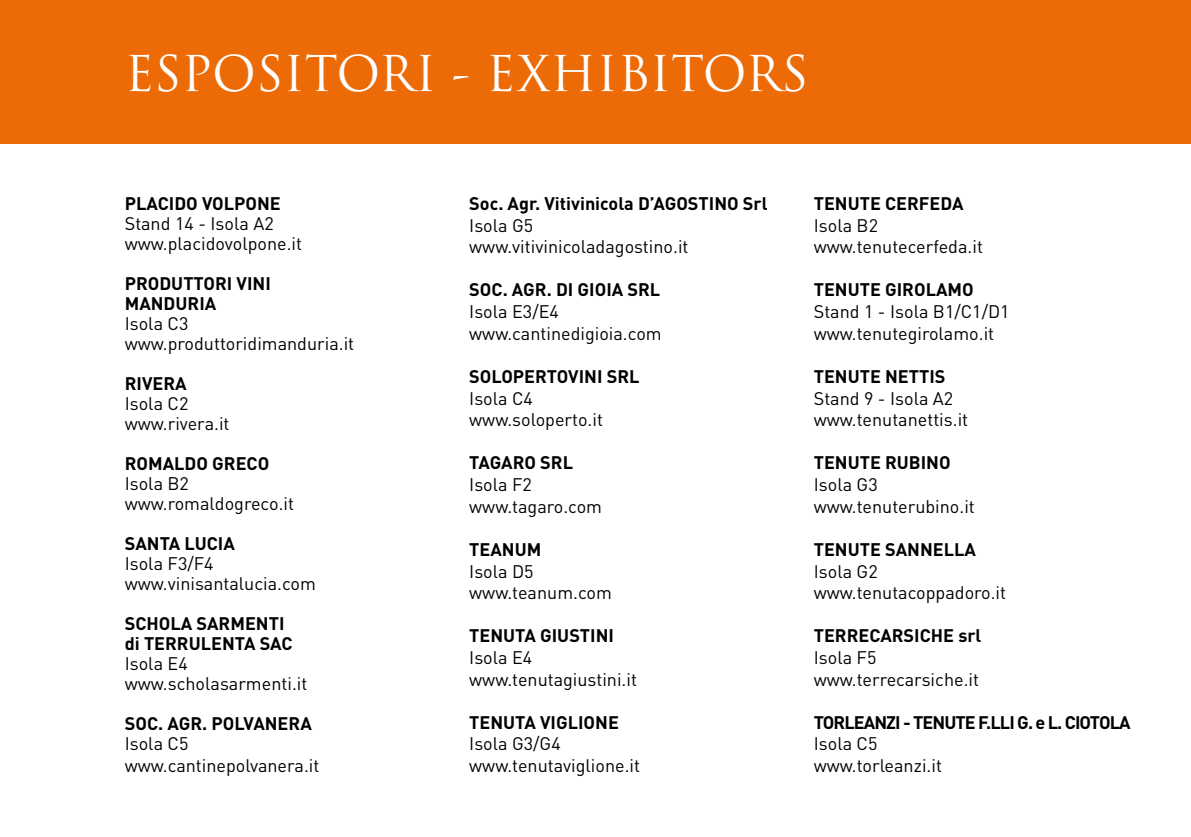
<style>
.page{position:relative;width:1191px;height:837px;background:#fff}
.page>*{position:absolute;margin:0;border:0;box-sizing:border-box;transform-origin:0 0}
.t1{font:48px "Trajan Pro";color:#fff}
.t2{font:18px/21.6px "DIN";color:#000}
.t3{font:700 18px/20px "DIN";color:#000}
.t4{font:700 18px "DIN";letter-spacing:-.05em;color:#000}
</style>
<div class="page">
<div style="left:0;top:0;width:1191px;height:143px;background:#ed6b06"></div>
<h1 class="t1" style="left:125px;top:43px;width:685px">ESPOSITORI - EXHIBITORS</h1>
<p class="t3" style="left:125px;top:193px;width:158px">PLACIDO VOLPONE</p>
<p class="t2" style="left:125px;top:213px;width:179px;line-height:20px">Stand 14 - Isola A2 www.placidovolpone.it</p>
<p class="t3" style="left:125px;top:273px;width:148px">PRODUTTORI VINI<br>MANDURIA</p>
<p class="t2" style="left:125px;top:313px;width:231px;line-height:20px">Isola C3 www.produttoridimanduria.it</p>
<p class="t3" style="left:125px;top:373px;width:63px">RIVERA</p>
<p class="t2" style="left:125px;top:393px;width:106px;line-height:20px">Isola C2 www.rivera.it</p>
<p class="t3" style="left:125px;top:453px;width:146px">ROMALDO GRECO</p>
<p class="t2" style="left:125px;top:473px;width:171px;line-height:20px">Isola B2 www.romaldogreco.it</p>
<p class="t3" style="left:125px;top:533px;width:112px">SANTA LUCIA</p>
<p class="t2" style="left:125px;top:553px;width:193px;line-height:20px">Isola F3/F4 www.vinisantalucia.com</p>
<p class="t3" style="left:125px;top:613px;width:169px">SCHOLA SARMENTI di TERRULENTA SAC</p>
<p class="t2" style="left:125px;top:653px;width:184px;line-height:20px">Isola E4 www.scholasarmenti.it</p>
<p class="t3" style="left:125px;top:712px;width:188px">SOC. AGR. POLVANERA</p>
<p class="t2" style="left:125px;top:732px;width:196px">Isola C5 www.cantinepolvanera.it</p>
<p class="t3" style="left:469px;top:192px;width:300px">Soc. Agr. Vitivinicola D’AGOSTINO Srl</p>
<p class="t2" style="left:469px;top:214px;width:221px">Isola G5 www.vitivinicoladagostino.it</p>
<p class="t3" style="left:469px;top:279px;width:192px">SOC. AGR. DI GIOIA SRL</p>
<p class="t2" style="left:469px;top:300px;width:194px">Isola E3/E4 www.cantinedigioia.com</p>
<p class="t3" style="left:469px;top:365px;width:172px">SOLOPERTOVINI SRL</p>
<p class="t2" style="left:469px;top:387px;width:135px">Isola C4 www.soloperto.it</p>
<p class="t3" style="left:469px;top:452px;width:105px">TAGARO SRL</p>
<p class="t2" style="left:469px;top:473px;width:134px">Isola F2 www.tagaro.com</p>
<p class="t3" style="left:469px;top:538px;width:74px">TEANUM</p>
<p class="t2" style="left:469px;top:559px;width:144px">Isola D5 www.teanum.com</p>
<p class="t3" style="left:469px;top:624px;width:146px">TENUTA GIUSTINI</p>
<p class="t2" style="left:469px;top:646px;width:169px">Isola E4 www.tenutagiustini.it</p>
<p class="t3" style="left:469px;top:711px;width:151px">TENUTA VIGLIONE</p>
<p class="t2" style="left:469px;top:732px;width:172px">Isola G3/G4 www.tenutaviglione.it</p>
<p class="t3" style="left:813px;top:192px;width:151px">TENUTE CERFEDA</p>
<p class="t2" style="left:813px;top:214px;width:171px">Isola B2 www.tenutecerfeda.it</p>
<p class="t3" style="left:813px;top:279px;width:161px">TENUTE GIROLAMO</p>
<p class="t2" style="left:813px;top:300px;width:197px">Stand 1 - Isola B1/C1/D1 www.tenutegirolamo.it</p>
<p class="t3" style="left:813px;top:365px;width:133px">TENUTE NETTIS</p>
<p class="t2" style="left:813px;top:387px;width:156px">Stand 9 - Isola A2 www.tenutanettis.it</p>
<p class="t3" style="left:813px;top:452px;width:138px">TENUTE RUBINO</p>
<p class="t2" style="left:813px;top:473px;width:163px">Isola G3 www.tenuterubino.it</p>
<p class="t3" style="left:813px;top:538px;width:164px">TENUTE SANNELLA</p>
<p class="t2" style="left:813px;top:559px;width:194px">Isola G2 www.tenutacoppadoro.it</p>
<p class="t3" style="left:813px;top:624px;width:169px">TERRECARSICHE srl</p>
<p class="t2" style="left:813px;top:646px;width:167px">Isola F5 www.terrecarsiche.it</p>
<p class="t4" style="left:813px;top:710px;width:318px">TORLEANZI - TENUTE F.LLI G. e L. CIOTOLA</p>
<p class="t2" style="left:813px;top:732px;width:130px">Isola C5 www.torleanzi.it</p>
</div>
